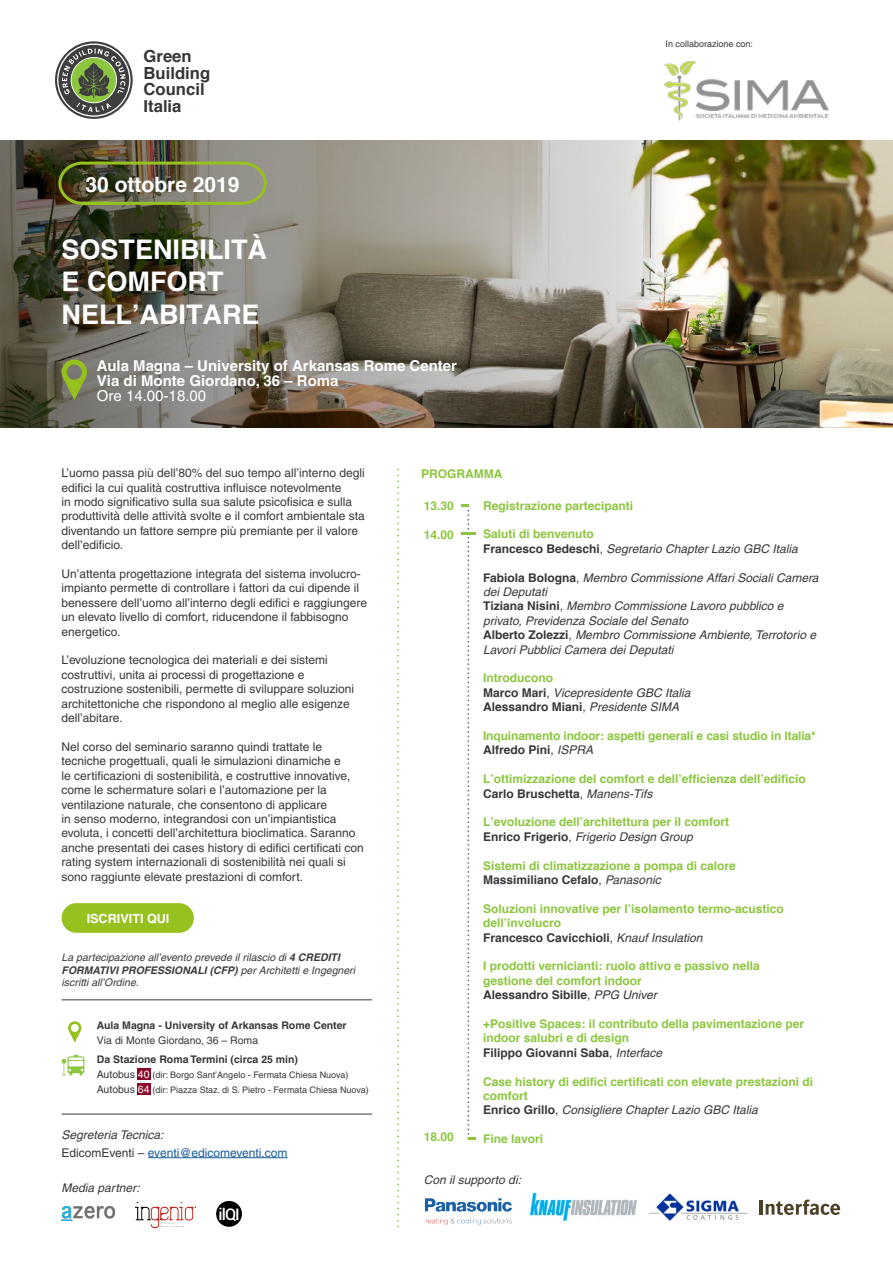
<style>
.page{position:relative;width:893px;height:1263px;background:#fff}
.page>*{position:absolute;margin:0;border:0;box-sizing:border-box;transform-origin:0 0}
.t1{font:700 27px "Helvetica";color:#fff}
.t2{font:700 21px "Helvetica";color:#fff}
.t3{font:700 16.65px/16.6px "Helvetica";color:#333739}
.t4{font:700 15px "Helvetica CE";color:#fff}
.t5{font:15px "Helvetica";color:#fff}
.t6{font:700 12.6px "Helvetica CE";color:#fff}
.t7{font:12px/14.4px "Helvetica";color:#35383b}
.t8{font:700 12px/14.4px "Helvetica";color:#8bc63e}
.t9{font:italic 12px/14.4px "Helvetica";color:#35383b}
.t10{font:700 12px "Helvetica";color:#35383b}
.t11{font:12px "Helvetica";color:#175d9e}
.t12{font:italic 10.5px/12.6px "Helvetica";color:#3c3c3b}
.t13{font:700 10.5px "Helvetica CE";color:#35383b}
.t14{font:10.5px "Helvetica";color:#35383b}
.t15{font:9px "Helvetica";color:#35383b}
.s1{font-weight:700}
.s2{font-size:10.5px}
.s3{font-size:10.5px;color:#fff}
.s4{color:#35383b}
.s5{font-weight:700;font-style:normal}
.s6{font-style:normal}
.s7{font-family:"Helvetica CE";font-weight:700;font-style:normal}
.s8{font-weight:400}
.s9{font-weight:400;font-style:italic}
.s10{font-weight:400;color:#35383b}
.s11{font-weight:400;font-style:italic;color:#35383b}
</style>
<div class="page">
<div style="left:137px;top:1069px;width:14px;height:11px;background:#890827"></div>
<div style="left:137px;top:1084px;width:14px;height:11px;background:#890827"></div>
<img style="left:0;top:140px;width:893px;height:287px">
<hr style="left:148px;top:1157px;width:140px;height:1px;background:#175d9e">
<svg style="left:55px;top:41px;width:78px;height:78px"></svg>
<svg style="left:57px;top:43px;width:74px;height:74px"></svg>
<svg style="left:397px;top:469px;width:2px;height:758px"></svg>
<svg style="left:62px;top:359px;width:25px;height:41px"></svg>
<svg style="left:68px;top:1021px;width:14px;height:21px"></svg>
<img style="left:57px;top:160px;width:211px;height:46px">
<div style="left:216px;top:1201px;width:26px;height:26px;background:#000001;border-radius:50%"></div>
<img style="left:134px;top:1201px;width:62px;height:28px">
<img style="left:62px;top:1206px;width:53px;height:15px">
<hr style="left:62px;top:1114px;width:310px;height:1px;background:#35383b">
<hr style="left:62px;top:999px;width:310px;height:1px;background:#35383b">
<img style="left:648px;top:1193px;width:100px;height:28px">
<img style="left:425px;top:1198px;width:87px;height:27px">
<img style="left:529px;top:1192px;width:108px;height:30px">
<hr style="left:760px;top:1200px;width:3px;height:14px;background:#4f4029">
<svg style="left:766px;top:1199px;width:74px;height:16px"></svg>
<svg style="left:461px;top:505px;width:14px;height:635px"></svg>
<svg style="left:62px;top:903px;width:132px;height:30px;background:#9bc42b"></svg>
<img style="left:664px;top:61px;width:165px;height:60px">
<svg style="left:62px;top:1055px;width:22px;height:20px"></svg>
<p class="t3" style="left:144px;top:47px;width:68px">Green<br>Building<br>Council<br>Italia</p>
<p class="t2" style="left:86px;top:171px;width:156px">30 ottobre 2019</p>
<p class="t1" style="left:62px;top:232px;width:207px">SOSTENIBILITÀ</p>
<p class="t1" style="left:62px;top:265px;width:164px">E COMFORT</p>
<p class="t1" style="left:62px;top:297px;width:199px">NELL’ABITARE</p>
<p class="t4" style="left:97px;top:357px;width:362px">Aula Magna – University of Arkansas Rome Center</p>
<p class="t4" style="left:97px;top:372px;width:243px">Via di Monte Giordano, 36 – Roma</p>
<p class="t5" style="left:97px;top:387px;width:111px">Ore 14.00-18.00</p>
<p class="t15" style="left:666px;top:38px;width:89px">In collaborazione con:</p>
<p class="t7" style="left:62px;top:466px;width:305px">L’uomo passa più dell’80% del suo tempo all’interno degli edifici la cui qualità costruttiva influisce notevolmente<br>in modo significativo sulla sua salute psicofisica e sulla produttività delle attività svolte e il comfort ambientale sta diventando un fattore sempre più premiante per il valore dell’edificio.</p>
<p class="t7" style="left:62px;top:567px;width:307px">Un’attenta progettazione integrata del sistema involucro&shy;impianto permette di controllare i fattori da cui dipende il benessere dell’uomo all’interno degli edifici e raggiungere un elevato livello di comfort, riducendone il fabbisogno energetico.</p>
<p class="t7" style="left:62px;top:653px;width:294px">L’evoluzione tecnologica dei materiali e dei sistemi costruttivi, unita ai processi di progettazione e costruzione sostenibili, permette di sviluppare soluzioni architettoniche che rispondono al meglio alle esigenze dell’abitare.</p>
<p class="t7" style="left:62px;top:739px;width:304px">Nel corso del seminario saranno quindi trattate le tecniche progettuali, quali le simulazioni dinamiche e<br>le certificazioni di sostenibilità, e costruttive innovative, come le schermature solari e l’automazione per la ventilazione naturale, che consentono di applicare<br>in senso moderno, integrandosi con un’impiantistica evoluta, i concetti dell’architettura bioclimatica. Saranno anche presentati dei cases history di edifici certificati con rating system internazionali di sostenibilità nei quali si sono raggiunte elevate prestazioni di comfort.</p>
<p class="t6" style="left:87px;top:910px;width:84px">ISCRIVITI QUI</p>
<p class="t12" style="left:62px;top:951px;width:295px">La partecipazione all’evento prevede il rilascio di <span class="s1">4 CREDITI<br>FORMATIVI PROFESSIONALI (CFP)</span> per Architetti e Ingegneri iscritti all’Ordine.</p>
<p class="t13" style="left:97px;top:1019px;width:251px">Aula Magna - University of Arkansas Rome Center</p>
<p class="t14" style="left:97px;top:1034px;width:163px">Via di Monte Giordano, 36 – Roma</p>
<p class="t13" style="left:97px;top:1053px;width:203px">Da Stazione Roma Termini (circa 25 min)</p>
<p class="t15" style="left:97px;top:1069px;width:253px"><span class="s2">Autobus</span> <span class="s3">40</span> (dir: Borgo Sant’Angelo - Fermata Chiesa Nuova)</p>
<p class="t15" style="left:97px;top:1084px;width:273px"><span class="s2">Autobus</span> <span class="s3">64</span> (dir: Piazza Staz. di S. Pietro - Fermata Chiesa Nuova)</p>
<p class="t9" style="left:62px;top:1127px;width:104px">Segreteria Tecnica:</p>
<p class="t11" style="left:62px;top:1145px;width:227px"><span class="s4">EdicomEventi –</span> eventi@edicomeventi.com</p>
<p class="t9" style="left:62px;top:1180px;width:80px">Media partner:</p>
<p class="t8" style="left:421px;top:466px;width:83px">PROGRAMMA</p>
<p class="t8" style="left:424px;top:498px;width:32px">13.30</p>
<p class="t8" style="left:424px;top:527px;width:32px">14.00</p>
<p class="t8" style="left:424px;top:1129px;width:32px">18.00</p>
<p class="t8" style="left:483px;top:498px;width:152px">Registrazione partecipanti</p>
<p class="t8" style="left:483px;top:527px;width:112px">Saluti di benvenuto</p>
<p class="t9" style="left:483px;top:541px;width:316px"><span class="s5">Francesco Bedeschi</span><span class="s6">,</span> Segretario Chapter Lazio GBC Italia</p>
<p class="t9" style="left:483px;top:570px;width:337px"><span class="s7">Fabiola Bologna</span><span class="s6">,</span> Membro Commissione Affari Sociali Camera dei Deputati<br><span class="s7">Tiziana Nisini</span><span class="s6">,</span> Membro Commissione Lavoro pubblico e privato, Previdenza Sociale del Senato<br><span class="s7">Alberto Zolezzi</span><span class="s6">,</span> Membro Commissione Ambiente, Terrotorio e Lavori Pubblici Camera dei Deputati</p>
<p class="t8" style="left:483px;top:671px;width:71px">Introducono</p>
<p class="t9" style="left:483px;top:685px;width:209px"><span class="s5">Marco Mari</span><span class="s6">,</span> Vicepresidente GBC Italia<br><span class="s5">Alessandro Miani</span><span class="s6">,</span> Presidente SIMA</p>
<p class="t8" style="left:483px;top:728px;width:334px">Inquinamento indoor: aspetti generali e casi studio in Italia*</p>
<p class="t10" style="left:483px;top:743px;width:112px">Alfredo Pini<span class="s8">,</span> <span class="s9">ISPRA</span></p>
<p class="t8" style="left:483px;top:771px;width:324px">L’ottimizzazione del comfort e dell’efficienza dell’edificio</p>
<p class="t10" style="left:483px;top:786px;width:171px">Carlo Bruschetta<span class="s8">,</span> <span class="s9">Manens-Tifs</span></p>
<p class="t8" style="left:483px;top:815px;width:248px">L’evoluzione dell’architettura per il comfort</p>
<p class="t9" style="left:483px;top:829px;width:211px"><span class="s5">Enrico Frigerio</span><span class="s6">,</span> Frigerio Design Group</p>
<p class="t8" style="left:483px;top:858px;width:254px">Sistemi di climatizzazione a pompa di calore<br><span class="s4">Massimiliano Cefalo</span><span class="s10">,</span> <span class="s11">Panasonic</span></p>
<p class="t8" style="left:483px;top:901px;width:302px">Soluzioni innovative per l’isolamento termo-acustico dell’involucro<br><span class="s4">Francesco Cavicchioli</span><span class="s10">,</span> <span class="s11">Knauf Insulation</span></p>
<p class="t8" style="left:483px;top:959px;width:278px">I prodotti vernicianti: ruolo attivo e passivo nella</p>
<p class="t8" style="left:483px;top:973px;width:175px">gestione del comfort indoor<br><span class="s4">Alessandro Sibille</span><span class="s10">,</span> <span class="s11">PPG Univer</span></p>
<p class="t8" style="left:483px;top:1016px;width:323px">+Positive Spaces: il contributo della pavimentazione per indoor salubri e di design<br><span class="s4">Filippo Giovanni Saba</span><span class="s10">,</span> <span class="s11">Interface</span></p>
<p class="t8" style="left:483px;top:1074px;width:332px">Case history di edifici certificati con elevate prestazioni di comfort</p>
<p class="t9" style="left:483px;top:1103px;width:276px"><span class="s5">Enrico Grillo</span><span class="s6">,</span> Consigliere Chapter Lazio GBC Italia</p>
<p class="t8" style="left:483px;top:1131px;width:62px">Fine lavori</p>
<p class="t9" style="left:424px;top:1172px;width:99px">Con il supporto di:</p>
</div>
